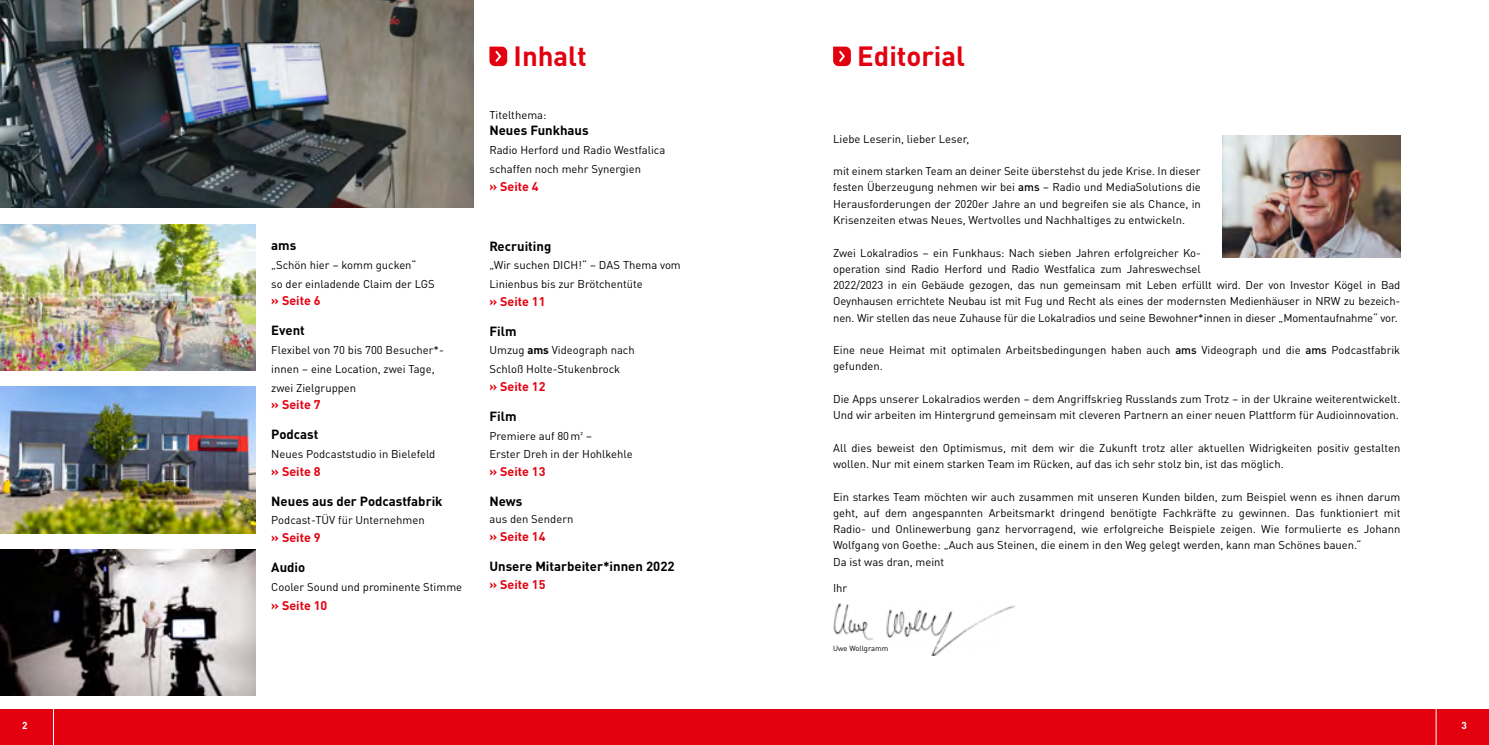
<style>
.page{position:relative;width:1489px;height:745px;background:#fff}
.page>*{position:absolute;margin:0;border:0;box-sizing:border-box;transform-origin:0 0}
.t1{font:700 27.5px "DIN Pro";color:#e3000f}
.t2{font:700 13.12px "DIN Pro";color:#000}
.t3{font:700 12.5px "DIN Pro";color:#e3000f}
.t4{font:11.25px/16.2px "DIN Pro";color:#000}
.t5{font:700 10px "DIN Pro";color:#fff}
.t6{font:7.5px "DIN Pro";color:#000}
.s1{font-weight:700}
.s2{font-weight:500}
</style>
<div class="page">
<img style="left:833px;top:603px;width:181px;height:52px">
<div style="left:0;top:709px;width:1488px;height:35px;background:#e3000f"></div>
<hr style="left:53px;top:702px;width:1px;height:42px;background:#fff">
<hr style="left:1435px;top:700px;width:1px;height:44px;background:#fff">
<svg style="left:833px;top:47px;width:17px;height:19px"></svg>
<svg style="left:489px;top:47px;width:18px;height:19px"></svg>
<img style="left:1222px;top:135px;width:178px;height:122px">
<img style="left:0;top:0;width:473px;height:208px">
<img style="left:0;top:386px;width:255px;height:146px">
<img style="left:0;top:549px;width:255px;height:146px">
<img style="left:0;top:224px;width:255px;height:146px">
<p class="t2" style="left:271px;top:235px;width:27px">ams</p>
<p class="t4" style="left:271px;top:255px;width:165px;line-height:18.8px">„Schön hier – komm gucken“<br>so der einladende Claim der LGS</p>
<p class="t3" style="left:271px;top:291px;width:51px">» Seite 6</p>
<p class="t2" style="left:271px;top:320px;width:35px">Event</p>
<p class="t4" style="left:271px;top:340px;width:171px;line-height:18.8px">Flexibel von 70 bis 700 Besucher*-- innen – eine Location, zwei Tage, zwei Zielgruppen</p>
<p class="t3" style="left:271px;top:395px;width:51px">» Seite 7</p>
<p class="t2" style="left:271px;top:424px;width:49px">Podcast</p>
<p class="t4" style="left:271px;top:445px;width:165px">Neues Podcaststudio in Bielefeld</p>
<p class="t3" style="left:271px;top:461px;width:51px">» Seite 8</p>
<p class="t2" style="left:271px;top:490px;width:173px">Neues aus der Podcastfabrik</p>
<p class="t4" style="left:271px;top:511px;width:155px">Podcast-TÜV für Unternehmen</p>
<p class="t3" style="left:271px;top:527px;width:51px">» Seite 9</p>
<p class="t2" style="left:271px;top:556px;width:35px">Audio</p>
<p class="t4" style="left:271px;top:577px;width:192px">Cooler Sound und prominente Stimme</p>
<p class="t3" style="left:271px;top:595px;width:58px">» Seite 10</p>
<h1 class="t1" style="left:513px;top:35px;width:75px">Inhalt</h1>
<p class="t4" style="left:489px;top:106px;width:59px">Titelthema:</p>
<p class="t2" style="left:489px;top:120px;width:101px">Neues Funkhaus</p>
<p class="t4" style="left:489px;top:139px;width:177px;line-height:18.8px">Radio Herford und Radio Westfalica schaffen noch mehr Synergien</p>
<p class="t3" style="left:489px;top:177px;width:51px">» Seite 4</p>
<p class="t2" style="left:489px;top:235px;width:63px">Recruiting</p>
<p class="t4" style="left:489px;top:255px;width:193px;line-height:18.8px">„Wir suchen DICH!“ – DAS Thema vom<br>Linienbus bis zur Brötchentüte</p>
<p class="t3" style="left:489px;top:291px;width:58px">» Seite 11</p>
<p class="t2" style="left:489px;top:320px;width:29px">Film</p>
<p class="t4" style="left:489px;top:340px;width:147px;line-height:18.8px">Umzug <span class="s1">ams</span> Videograph nach<br>Schloß Holte-Stukenbrock</p>
<p class="t3" style="left:489px;top:376px;width:58px">» Seite 12</p>
<p class="t2" style="left:489px;top:405px;width:29px">Film</p>
<p class="t4" style="left:489px;top:425px;width:145px;line-height:18.8px">Premiere auf 80m² –<br>Erster Dreh in der Hohlkehle</p>
<p class="t3" style="left:489px;top:461px;width:58px">» Seite 13</p>
<p class="t2" style="left:489px;top:490px;width:34px">News</p>
<p class="t4" style="left:489px;top:510px;width:85px">aus den Sendern</p>
<p class="t3" style="left:489px;top:526px;width:58px">» Seite 14</p>
<p class="t2" style="left:489px;top:555px;width:187px">Unsere Mitarbeiter*innen 2022</p>
<p class="t3" style="left:489px;top:574px;width:58px">» Seite 15</p>
<h1 class="t1" style="left:857px;top:35px;width:109px">Editorial</h1>
<p class="t4" style="left:833px;top:130px;width:138px">Liebe Leserin, lieber Leser,</p>
<p class="t4" style="left:833px;top:162px;width:369px;text-align:justify">mit einem starken Team an deiner Seite überstehst du jede Krise. In dieser festen Überzeugung nehmen wir bei <span class="s2">ams</span> – Radio und MediaSolutions die Herausforderungen der 2020er Jahre an und begreifen sie als Chance, in Krisenzeiten etwas Neues, Wertvolles und Nachhaltiges zu entwickeln.</p>
<p class="t4" style="left:833px;top:243px;width:568px">Zwei Lokalradios – ein Funkhaus: Nach sieben Jahren erfolgreicher Ko-<br>operation sind Radio Herford und Radio Westfalica zum Jahreswechsel<br>2022/2023 in ein Gebäude gezogen, das nun gemeinsam mit Leben erfüllt wird. Der von Investor Kögel in Bad Oeynhausen errichtete Neubau ist mit Fug und Recht als eines der modernsten Medienhäuser in NRW zu bezeich&shy;nen. Wir stellen das neue Zuhause für die Lokalradios und seine Bewohner*innen in dieser „Momentaufnahme“ vor.</p>
<p class="t4" style="left:833px;top:341px;width:568px">Eine neue Heimat mit optimalen Arbeitsbedingungen haben auch <span class="s2">ams</span> Videograph und die <span class="s2">ams</span> Podcastfabrik gefunden.</p>
<p class="t4" style="left:833px;top:390px;width:568px">Die Apps unserer Lokalradios werden – dem Angriffskrieg Russlands zum Trotz – in der Ukraine weiterentwickelt.<br>Und wir arbeiten im Hintergrund gemeinsam mit cleveren Partnern an einer neuen Plattform für Audioinnovation.</p>
<p class="t4" style="left:833px;top:438px;width:568px">All dies beweist den Optimismus, mit dem wir die Zukunft trotz aller aktuellen Widrigkeiten positiv gestalten wollen. Nur mit einem starken Team im Rücken, auf das ich sehr stolz bin, ist das möglich.</p>
<p class="t4" style="left:833px;top:487px;width:568px">Ein starkes Team möchten wir auch zusammen mit unseren Kunden bilden, zum Beispiel wenn es ihnen darum geht, auf dem angespannten Arbeitsmarkt dringend benötigte Fachkräfte zu gewinnen. Das funktioniert mit Radio- und Onlinewerbung ganz hervorragend, wie erfolgreiche Beispiele zeigen. Wie formulierte es Johann Wolfgang von Goethe: „Auch aus Steinen, die einem in den Weg gelegt werden, kann man Schönes bauen.“<br>Da ist was dran, meint</p>
<p class="t4" style="left:833px;top:578px;width:16px">Ihr</p>
<p class="t6" style="left:833px;top:642px;width:57px">Uwe Wollgramm</p>
<p class="t5" style="left:22px;top:717px;width:7px">2</p>
<p class="t5" style="left:1461px;top:717px;width:7px">3</p>
</div>
